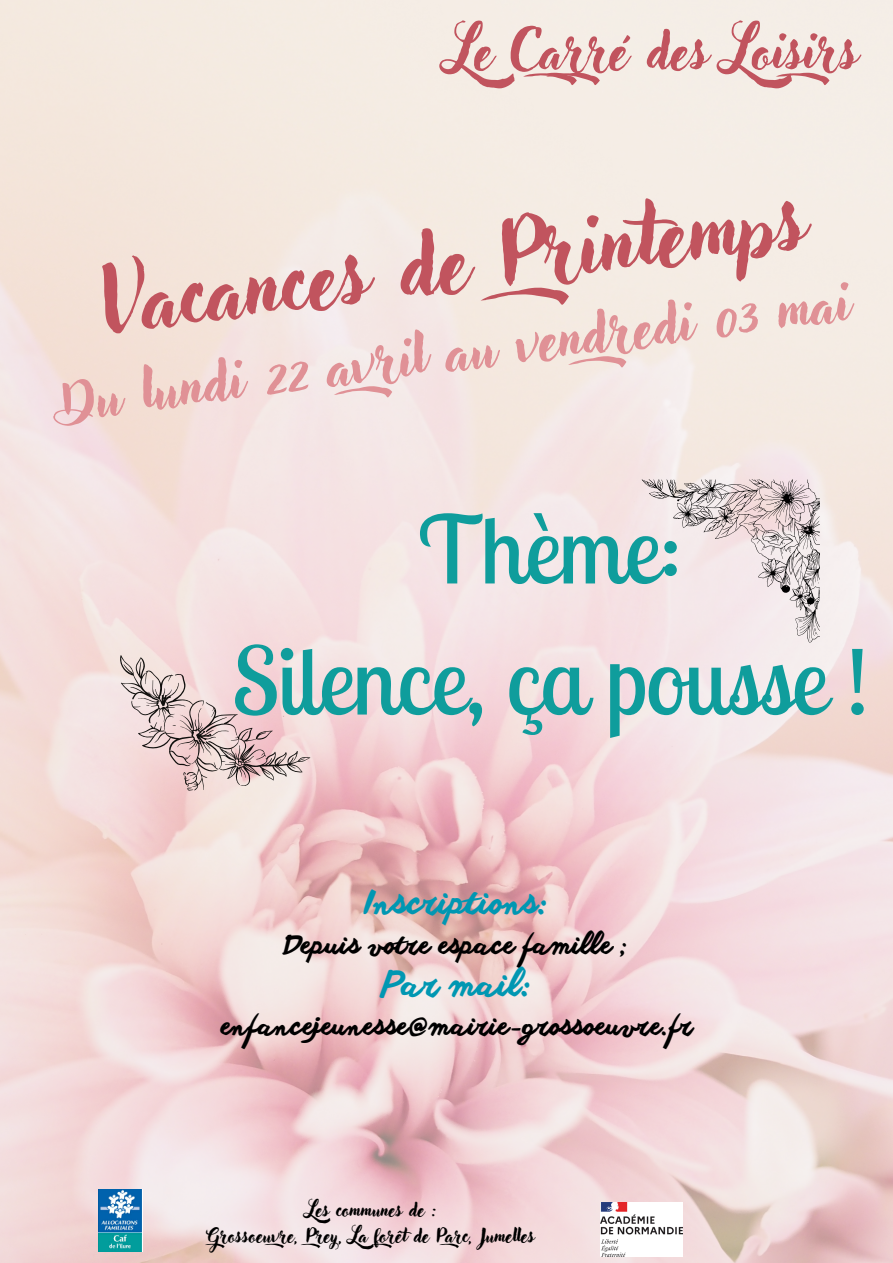
<style>
.page{position:relative;width:893px;height:1263px;background:#fff}
.page>*{position:absolute;margin:0;border:0;box-sizing:border-box;transform-origin:0 0}
.t1{font:93.75px/131.1px "Lobster Two";color:#0f9d9c;text-align:center}
.t2{font:86.25px "Adlery Pro Swash";color:#c1545e}
.t3{font:57px "Adlery Pro Swash";color:#e09196}
.t4{font:52.5px "Adlery Pro Swash";color:#c1545e}
.t5{font:32.55px "Anothershabby";color:#0097b2}
.t6{font:26.03px "Anothershabby";color:#000}
.t7{font:19.05px "Adlery Pro Swash";color:#000}
</style>
<div class="page">
<img style="left:0;top:0;width:893px;height:1263px">
<img style="left:98px;top:1190px;width:45px;height:61px">
<svg style="left:120px;top:655px;width:190px;height:135px;background:#dec6c6"></svg>
<svg style="left:641px;top:479px;width:179px;height:164px;background:#ded2d3"></svg>
<img style="left:600px;top:1202px;width:82px;height:54px">
<p class="t4" style="left:449px;top:26px;width:434px">Le Caré des Loisirs</p>
<p class="t2" style="left:98px;top:264px;width:708px;rotate:-7deg">Vacances de Printemps</p>
<p class="t3" style="left:58px;top:373px;width:795px;rotate:-7deg">Du lundi 22 avril au vendredi 03 mai</p>
<h2 class="t1" style="left:232px;top:483px;width:638px">Thème:<br>Silence, ça pousse !</h2>
<h1 class="t5" style="left:365px;top:885px;width:185px">Inscriptions:</h1>
<h1 class="t6" style="left:285px;top:930px;width:345px">Depuis votre espace famille ;</h1>
<h1 class="t5" style="left:382px;top:966px;width:152px">Par mail:</h1>
<h1 class="t6" style="left:221px;top:1012px;width:473px">enfancejeunesse@mairie-grossoeuvre.fr</h1>
<p class="t7" style="left:307px;top:1201px;width:131px">Les communes de :</p>
<h3 class="t7" style="left:208px;top:1227px;width:328px">Grossoeuvre, Prey, La forêt de Parc, Jumelles</h3>
</div>
